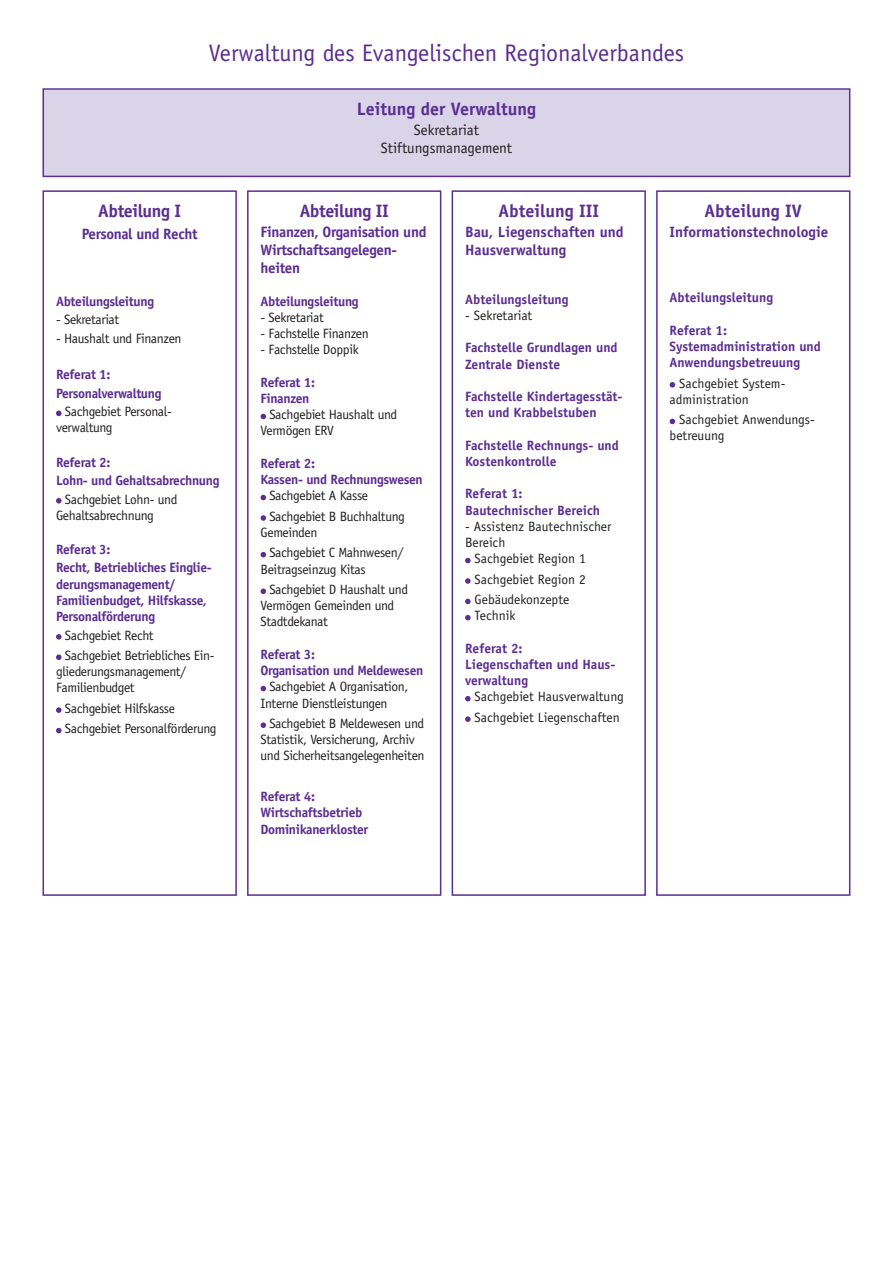
<style>
.page{position:relative;width:893px;height:1263px;background:#fff}
.page>*{position:absolute;margin:0;border:0;box-sizing:border-box;transform-origin:0 0}
.t1{font:24px "Officina Sans";color:#5b2e91}
.t2{font:700 18px "Officina Sans";color:#5b2e91}
.t3{font:700 18px "Officina Sans";letter-spacing:-.025em;color:#5b2e91}
.t4{font:700 15px/18px "Officina Sans";letter-spacing:-.025em;color:#5b2e91}
.t5{font:700 15px/18px "Officina Sans";color:#5b2e91}
.t6{font:15px/18px "Officina Sans";color:#231f20;text-align:center}
.t7{font:13.5px/16.2px "Officina Sans";letter-spacing:-.025em;color:#231f20}
.t8{font:700 13.5px/16.4px "Officina Sans";letter-spacing:-.025em;color:#5b2e91}
.t9{font:700 13.5px/16.4px "Officina Sans";color:#5b2e91}
.t10{font:13.5px/20.4px "Officina Sans";color:#231f20}
</style>
<div class="page">
<div style="left:44px;top:90px;width:805px;height:86px;background:#dad4e9"></div>
<div style="left:43px;top:88px;width:807px;height:89px;border:2px solid #5b2e91"></div>
<div style="left:43px;top:190px;width:194px;height:706px;border:2px solid #5b2e91"></div>
<svg style="left:56px;top:411px;width:6px;height:5px"></svg>
<svg style="left:56px;top:498px;width:6px;height:5px"></svg>
<svg style="left:56px;top:634px;width:6px;height:6px"></svg>
<svg style="left:56px;top:654px;width:6px;height:6px"></svg>
<svg style="left:56px;top:707px;width:6px;height:6px"></svg>
<svg style="left:56px;top:728px;width:6px;height:5px"></svg>
<div style="left:247px;top:190px;width:194px;height:706px;border:2px solid #5b2e91"></div>
<svg style="left:261px;top:414px;width:5px;height:5px"></svg>
<svg style="left:261px;top:495px;width:5px;height:5px"></svg>
<svg style="left:261px;top:515px;width:5px;height:6px"></svg>
<svg style="left:261px;top:552px;width:5px;height:5px"></svg>
<svg style="left:261px;top:588px;width:5px;height:6px"></svg>
<svg style="left:261px;top:686px;width:5px;height:5px"></svg>
<svg style="left:261px;top:722px;width:5px;height:6px"></svg>
<div style="left:452px;top:190px;width:194px;height:706px;border:2px solid #5b2e91"></div>
<svg style="left:465px;top:558px;width:6px;height:5px"></svg>
<svg style="left:465px;top:578px;width:6px;height:6px"></svg>
<svg style="left:465px;top:599px;width:6px;height:5px"></svg>
<svg style="left:465px;top:696px;width:6px;height:5px"></svg>
<svg style="left:465px;top:716px;width:6px;height:6px"></svg>
<svg style="left:465px;top:615px;width:6px;height:5px"></svg>
<div style="left:656px;top:190px;width:194px;height:706px;border:2px solid #5b2e91"></div>
<svg style="left:670px;top:382px;width:5px;height:6px"></svg>
<svg style="left:670px;top:419px;width:5px;height:5px"></svg>
<h1 class="t1" style="left:209px;top:38px;width:477px">Verwaltung des Evangelischen Regionalverbandes</h1>
<h2 class="t2" style="left:357px;top:99px;width:181px">Leitung der Verwaltung</h2>
<p class="t6" style="left:381px;top:120px;width:133px">Sekretariat<br>Stiftungsmanagement</p>
<h2 class="t3" style="left:98px;top:200px;width:84px">Abteilung I</h2>
<p class="t4" style="left:82px;top:225px;width:117px">Personal und Recht</p>
<p class="t8" style="left:56px;top:293px;width:100px">Abteilungsleitung</p>
<p class="t7" style="left:56px;top:312px;width:65px">- Sekretariat</p>
<p class="t7" style="left:56px;top:330px;width:127px">- Haushalt und Finanzen</p>
<p class="t8" style="left:56px;top:365px;width:107px;line-height:18.3px">Referat 1:<br>Personalverwaltung</p>
<p class="t7" style="left:56px;top:403px;width:117px;text-indent:9px">Sachgebiet Personal&shy;verwaltung</p>
<p class="t8" style="left:56px;top:453px;width:165px;line-height:18.5px">Referat 2:<br>Lohn- und Gehaltsabrechnung</p>
<p class="t7" style="left:56px;top:491px;width:123px;text-indent:9px">Sachgebiet Lohn- und<br>Gehaltsabrechnung</p>
<p class="t8" style="left:56px;top:540px;width:157px;line-height:18.3px">Referat 3:<br>Recht, Betriebliches Einglie-</p>
<p class="t8" style="left:56px;top:576px;width:152px">derungsmanagement/<br>Familienbudget, Hilfskasse,<br>Personalförderung</p>
<p class="t7" style="left:65px;top:625px;width:151px;line-height:20.4px">Sachgebiet Recht<br>Sachgebiet Betriebliches Ein-</p>
<p class="t7" style="left:56px;top:663px;width:132px">gliederungsmanagement/<br>Familienbudget</p>
<p class="t7" style="left:65px;top:698px;width:153px;line-height:20.4px">Sachgebiet Hilfskasse<br>Sachgebiet Personalförderung</p>
<h2 class="t3" style="left:300px;top:200px;width:91px">Abteilung II</h2>
<p class="t4" style="left:261px;top:222px;width:167px">Finanzen, Organisation und<br>Wirtschaftsangelegen&shy;heiten</p>
<p class="t8" style="left:261px;top:293px;width:100px">Abteilungsleitung</p>
<p class="t7" style="left:261px;top:309px;width:65px">- Sekretariat</p>
<p class="t7" style="left:261px;top:325px;width:110px">- Fachstelle Finanzen</p>
<p class="t7" style="left:261px;top:342px;width:100px">- Fachstelle Doppik</p>
<p class="t8" style="left:261px;top:374px;width:56px">Referat 1:<br>Finanzen</p>
<p class="t7" style="left:261px;top:406px;width:138px;text-indent:9px">Sachgebiet Haushalt und<br>Vermögen ERV</p>
<p class="t8" style="left:261px;top:455px;width:164px">Referat 2:<br>Kassen- und Rechnungswesen</p>
<p class="t7" style="left:269px;top:485px;width:137px;line-height:20.4px">Sachgebiet A Kasse<br>Sachgebiet B Buchhaltung</p>
<p class="t7" style="left:269px;top:522px;width:136px;line-height:20.4px;text-indent:-9px">Gemeinden<br>Sachgebiet C Mahnwesen/</p>
<p class="t7" style="left:269px;top:559px;width:140px;line-height:20.4px;text-indent:-9px">Beitragseinzug Kitas<br>Sachgebiet D Haushalt und</p>
<p class="t7" style="left:261px;top:597px;width:135px">Vermögen Gemeinden und<br>Stadtdekanat</p>
<p class="t8" style="left:261px;top:646px;width:164px">Referat 3:<br>Organisation und Meldewesen</p>
<p class="t7" style="left:261px;top:678px;width:149px;text-indent:9px">Sachgebiet A Organisation,<br>Interne Dienstleistungen</p>
<p class="t7" style="left:261px;top:715px;width:166px;text-indent:9px">Sachgebiet B Meldewesen und<br>Statistik, Versicherung, Archiv und Sicherheitsangelegenheiten</p>
<p class="t8" style="left:261px;top:788px;width:109px">Referat 4:<br>Wirtschaftsbetrieb<br>Dominikanerkloster</p>
<h2 class="t2" style="left:498px;top:200px;width:102px">Abteilung III</h2>
<p class="t5" style="left:465px;top:222px;width:160px">Bau, Liegenschaften und<br>Hausverwaltung</p>
<p class="t9" style="left:465px;top:291px;width:105px">Abteilungsleitung</p>
<p class="t10" style="left:465px;top:305px;width:69px">- Sekretariat</p>
<p class="t9" style="left:465px;top:340px;width:154px">Fachstelle Grundlagen und<br>Zentrale Dienste</p>
<p class="t9" style="left:465px;top:388px;width:159px">Fachstelle Kindertagesstät&shy;ten und Krabbelstuben</p>
<p class="t9" style="left:465px;top:437px;width:155px">Fachstelle Rechnungs- und<br>Kostenkontrolle</p>
<p class="t9" style="left:465px;top:486px;width:136px">Referat 1:<br>Bautechnischer Bereich</p>
<p class="t10" style="left:465px;top:516px;width:148px">- Assistenz Bautechnischer</p>
<p class="t10" style="left:465px;top:532px;width:42px">Bereich</p>
<p class="t10" style="left:475px;top:548px;width:113px">Sachgebiet Region 1</p>
<p class="t10" style="left:475px;top:569px;width:113px">Sachgebiet Region 2<br>Gebäudekonzepte</p>
<p class="t10" style="left:475px;top:605px;width:43px">Technik</p>
<p class="t9" style="left:465px;top:640px;width:152px">Referat 2:<br>Liegenschaften und Haus&shy;verwaltung</p>
<p class="t10" style="left:475px;top:687px;width:151px">Sachgebiet Hausverwaltung<br>Sachgebiet Liegenschaften</p>
<h2 class="t2" style="left:705px;top:200px;width:99px">Abteilung IV</h2>
<p class="t5" style="left:670px;top:222px;width:160px">Informationstechnologie</p>
<p class="t9" style="left:670px;top:289px;width:105px">Abteilungsleitung</p>
<p class="t9" style="left:670px;top:322px;width:153px">Referat 1:<br>Systemadministration und<br>Anwendungsbetreuung</p>
<p class="t10" style="left:670px;top:375px;width:117px;line-height:16.2px;text-indent:10px">Sachgebiet System&shy;administration</p>
<p class="t10" style="left:670px;top:411px;width:147px;line-height:16.2px;text-indent:10px">Sachgebiet Anwendungs&shy;betreuung</p>
</div>
